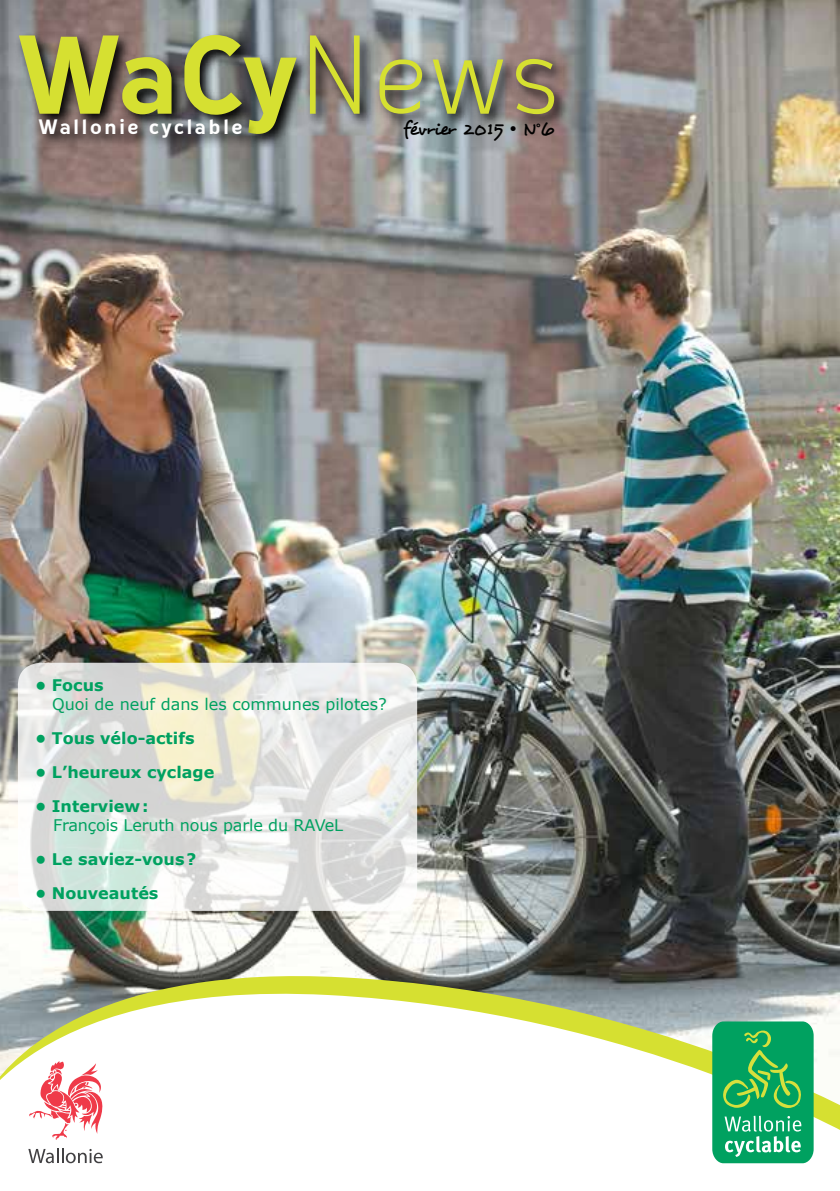
<style>
.page{position:relative;width:840px;height:1191px;background:#fff}
.page>*{position:absolute;margin:0;border:0;box-sizing:border-box;transform-origin:0 0}
.t1{font:700 104px "Oceania";color:#d6e031}
.t2{font:20px "Desyrel";letter-spacing:-.05em;color:#000}
.t3{font:700 19.4px "Oceania";letter-spacing:.105em;color:#fff}
.t4{font:700 16px "Verdana";color:#00a160}
.t5{font:16px "Verdana";color:#00a160}
.s1{font-weight:300}
</style>
<div class="page">
<img style="left:0;top:0;width:839px;height:965px">
<svg style="left:0;top:965px;width:839px;height:13px"></svg>
<svg style="left:0;top:978px;width:839px;height:186px"></svg>
<svg style="left:28px;top:1148px;width:75px;height:15px"></svg>
<svg style="left:29px;top:1061px;width:74px;height:78px"></svg>
<svg style="left:711px;top:1021px;width:102px;height:142px;background:#28ae6b"></svg>
<svg style="left:18px;top:663px;width:399px;height:248px"></svg>
<svg style="left:15px;top:30px;width:555px;height:121px;background:#747273"></svg>
<svg style="left:35px;top:114px;width:222px;height:39px;background:#6f6767"></svg>
<h1 class="t1" style="left:17px;top:14px;width:543px">WaCy<span class="s1">News</span></h1>
<p class="t3" style="left:39px;top:115px;width:206px">Wallonie cyclable</p>
<p class="t2" style="left:403px;top:116px;width:152px">février 2015 • N°6</p>
<p class="t4" style="left:35px;top:673px;width:70px">• Focus</p>
<p class="t5" style="left:52px;top:693px;width:336px">Quoi de neuf dans les communes pilotes?</p>
<p class="t4" style="left:35px;top:726px;width:161px">• Tous vélo-actifs</p>
<p class="t4" style="left:35px;top:760px;width:181px">• L’heureux cyclage</p>
<p class="t4" style="left:35px;top:794px;width:115px">• Interview:</p>
<p class="t5" style="left:53px;top:814px;width:291px">François Leruth nous parle du RAVeL</p>
<p class="t4" style="left:35px;top:848px;width:163px">• Le saviez-vous?</p>
<p class="t4" style="left:35px;top:882px;width:125px">• Nouveautés</p>
</div>
